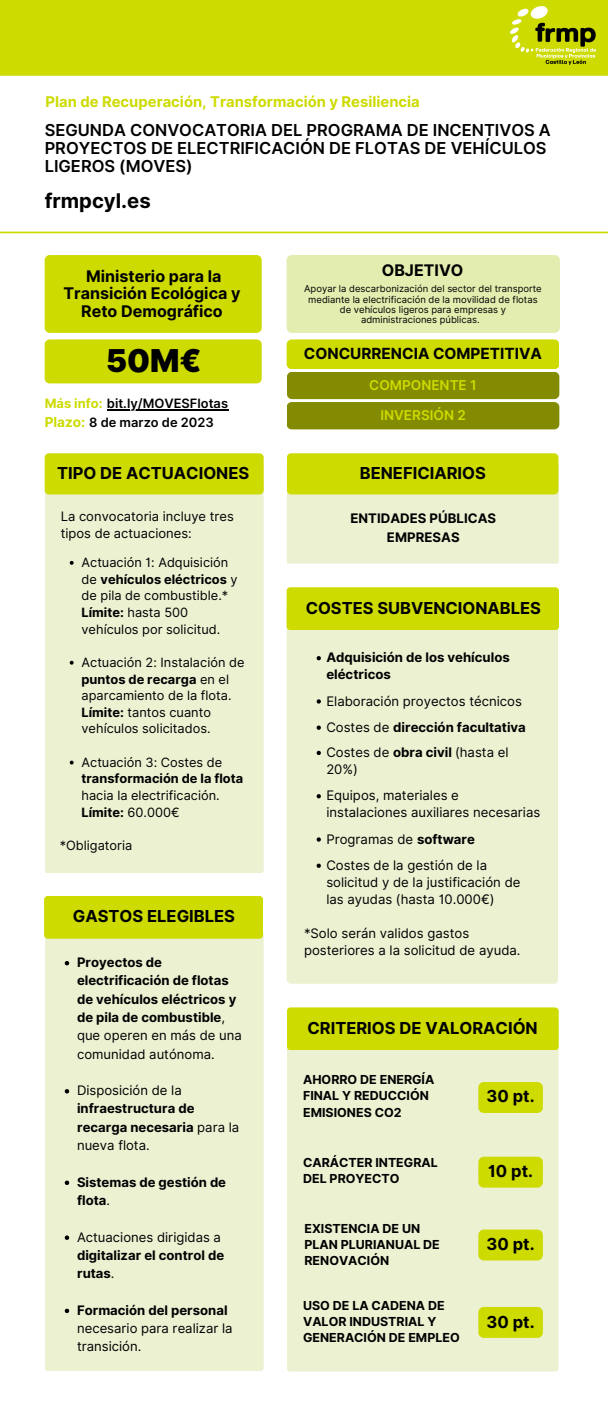
<style>
.page{position:relative;width:608px;height:1407px;background:#fff}
.page>*{position:absolute;margin:0;border:0;box-sizing:border-box;transform-origin:0 0}
.t1{font:900 31.5px "Inter";color:#000}
.t2{font:700 20.25px "Inter";color:#000}
.t3{font:700 16.58px "Inter";color:#000}
.t4{font:600 16.5px/17.9px "Inter";color:#000}
.t5{font:700 16.5px "Inter";color:#000}
.t6{font:700 16.42px "Inter";color:#000}
.t7{font:700 16.05px/17.4px "Inter";color:#000;text-align:center}
.t8{font:700 15.98px "Inter";color:#000}
.t9{font:700 15.3px "Inter";color:#000}
.t10{font:700 14.77px "Inter";color:#cddb00}
.t11{font:600 13.58px "Inter";color:#cddb00}
.t12{font:700 13.2px/19.1px "Inter";color:#000;text-align:center}
.t13{font:13.12px/26.2px "Inter";color:#000}
.t14{font:700 13.12px/18.3px "Inter";color:#000}
.t15{font:12.98px/16.9px "Inter";color:#000}
.t16{font:600 12.9px "Inter";color:#000}
.t17{font:12.83px/16.6px "Inter";color:#000}
.t18{font:700 12.83px "Inter";color:#000}
.t19{font:700 12.38px/16px "Inter";color:#000}
.t20{font:9.45px/10.1px "Inter";color:#000;text-align:center}
.s1{font-weight:700;color:#cddb00}
.s2{font-weight:700;font-size:13.65px;color:#cddb00}
.s3{font-weight:700}
.s4{font-weight:400}
</style>
<div class="page">
<div style="left:0;top:0;width:608px;height:76px;background:#cddb00"></div>
<div style="left:45px;top:255px;width:217px;height:78px;background:#cddb00;border-radius:5px"></div>
<div style="left:286px;top:255px;width:273px;height:78px;background:#e3edaf;border-radius:5px"></div>
<div style="left:286px;top:402px;width:273px;height:27px;background:#828b01;border-radius:5px"></div>
<div style="left:287px;top:464px;width:271px;height:99px;background:#ecf1d2"></div>
<div style="left:287px;top:453px;width:271px;height:41px;background:#cddb00;border-radius:4px"></div>
<div style="left:286px;top:339px;width:273px;height:30px;background:#cddb00;border-radius:5px"></div>
<div style="left:45px;top:339px;width:217px;height:44px;background:#cddb00;border-radius:5px"></div>
<div style="left:45px;top:930px;width:218px;height:440px;background:#ecf1d2;border-radius:3px"></div>
<div style="left:286px;top:604px;width:272px;height:379px;background:#ecf1d2;border-radius:5px"></div>
<div style="left:286px;top:587px;width:272px;height:43px;background:#cddb00;border-radius:4px"></div>
<div style="left:287px;top:372px;width:272px;height:27px;background:#828b01;border-radius:5px"></div>
<div style="left:44px;top:895px;width:219px;height:43px;background:#cddb00;border-radius:4px"></div>
<hr style="left:107px;top:409px;width:121px;height:1px;background:#000">
<svg style="left:65px;top:961px;width:4px;height:4px"></svg>
<svg style="left:65px;top:1089px;width:4px;height:4px"></svg>
<svg style="left:65px;top:1180px;width:4px;height:4px"></svg>
<svg style="left:65px;top:1235px;width:4px;height:4px"></svg>
<svg style="left:65px;top:1308px;width:4px;height:4px"></svg>
<svg style="left:316px;top:656px;width:5px;height:4px"></svg>
<svg style="left:316px;top:699px;width:5px;height:4px"></svg>
<svg style="left:316px;top:725px;width:5px;height:4px"></svg>
<svg style="left:316px;top:750px;width:5px;height:5px"></svg>
<svg style="left:316px;top:794px;width:5px;height:4px"></svg>
<svg style="left:316px;top:837px;width:5px;height:4px"></svg>
<svg style="left:316px;top:863px;width:5px;height:4px"></svg>
<div style="left:45px;top:479px;width:218px;height:394px;background:#ecf1d2;border-radius:3px"></div>
<div style="left:287px;top:1018px;width:271px;height:353px;background:#ecf1d2;border-radius:3px"></div>
<div style="left:478px;top:1081px;width:64px;height:31px;background:#cddb00;border-radius:6px"></div>
<div style="left:478px;top:1156px;width:64px;height:31px;background:#cddb00;border-radius:6px"></div>
<div style="left:478px;top:1229px;width:64px;height:31px;background:#cddb00;border-radius:6px"></div>
<div style="left:478px;top:1306px;width:64px;height:31px;background:#cddb00;border-radius:6px"></div>
<div style="left:45px;top:453px;width:218px;height:41px;background:#cddb00;border-radius:4px"></div>
<div style="left:287px;top:1007px;width:271px;height:42px;background:#cddb00;border-radius:4px"></div>
<svg style="left:70px;top:561px;width:4px;height:3px"></svg>
<svg style="left:70px;top:660px;width:4px;height:4px"></svg>
<svg style="left:70px;top:760px;width:4px;height:4px"></svg>
<hr style="left:0;top:231px;width:608px;height:2px;background:#cddb00">
<img style="left:510px;top:7px;width:85px;height:58px">
<p class="t10" style="left:46px;top:93px;width:375px">Plan de Recuperación, Transformación y Resiliencia</p>
<p class="t4" style="left:45px;top:121px;width:507px">SEGUNDA CONVOCATORIA DEL PROGRAMA DE INCENTIVOS A<br>PROYECTOS DE ELECTRIFICACIÓN DE FLOTAS DE VEHÍCULOS<br>LIGEROS (MOVES)</p>
<h2 class="t2" style="left:45px;top:189px;width:107px">frmpcyl.es</h2>
<p class="t7" style="left:64px;top:267px;width:178px">Ministerio para la<br>Transición Ecológica y<br>Reto Demográfico</p>
<p class="t8" style="left:382px;top:261px;width:83px">OBJETIVO</p>
<p class="t20" style="left:304px;top:284px;width:239px">Apoyar la descarbonización del sector del transporte mediante la electrificación de la movilidad de flotas de vehículos ligeros para empresas y administraciones públicas.</p>
<h1 class="t1" style="left:106px;top:342px;width:97px">50M€</h1>
<p class="t16" style="left:45px;top:395px;width:185px"><span class="s1">Más info:</span> bit.ly/MOVESFlotas</p>
<p class="t16" style="left:45px;top:414px;width:171px"><span class="s2">Plazo:</span> 8 de marzo de 2023</p>
<p class="t5" style="left:57px;top:463px;width:194px">TIPO DE ACTUACIONES</p>
<p class="t15" style="left:61px;top:507px;width:174px">La convocatoria incluye tres tipos de actuaciones:</p>
<p class="t17" style="left:81px;top:554px;width:158px">Actuación 1: Adquisición de <span class="s3">vehículos eléctricos</span> y de pila de combustible.*<br><span class="s3">Límite:</span> hasta 500 vehículos por solicitud.</p>
<p class="t17" style="left:81px;top:654px;width:164px">Actuación 2: Instalación de <span class="s3">puntos de recarga</span> en el aparcamiento de la flota.<br><span class="s3">Límite:</span> tantos cuanto vehículos solicitados.</p>
<p class="t17" style="left:81px;top:753px;width:142px">Actuación 3: Costes de</p>
<p class="t18" style="left:81px;top:771px;width:163px">transformación de la flota</p>
<p class="t17" style="left:81px;top:787px;width:140px">hacia la electrificación.<br><span class="s3">Límite:</span> 60.000€</p>
<p class="t17" style="left:60px;top:837px;width:74px">*Obligatoria</p>
<p class="t5" style="left:73px;top:906px;width:164px">GASTOS ELEGIBLES</p>
<p class="t14" style="left:77px;top:953px;width:166px">Proyectos de electrificación de flotas de vehículos eléctricos y de pila de combustible<span class="s4">, que operen en más de una comunidad autónoma.</span></p>
<p class="t13" style="left:77px;top:1077px;width:106px">Disposición de la</p>
<p class="t14" style="left:77px;top:1099px;width:164px">infraestructura de recarga necesaria <span class="s4">para la nueva flota.</span></p>
<p class="t14" style="left:77px;top:1172px;width:150px">Sistemas de gestión de flota<span class="s4">.</span></p>
<p class="t13" style="left:77px;top:1223px;width:145px">Actuaciones dirigidas a</p>
<p class="t14" style="left:77px;top:1245px;width:149px">digitalizar el control de rutas<span class="s4">.</span></p>
<p class="t14" style="left:77px;top:1300px;width:152px">Formación del personal</p>
<p class="t13" style="left:77px;top:1318px;width:157px;line-height:18.3px">necesario para realizar la transición.</p>
<p class="t9" style="left:304px;top:344px;width:239px">CONCURRENCIA COMPETITIVA</p>
<p class="t11" style="left:369px;top:376px;width:109px">COMPONENTE 1</p>
<p class="t11" style="left:380px;top:407px;width:87px">INVERSIÓN 2</p>
<p class="t5" style="left:359px;top:462px;width:128px">BENEFICIARIOS</p>
<p class="t12" style="left:350px;top:508px;width:147px">ENTIDADES PÚBLICAS<br>EMPRESAS</p>
<p class="t6" style="left:305px;top:597px;width:237px">COSTES SUBVENCIONABLES</p>
<p class="t14" style="left:326px;top:649px;width:185px;line-height:17.1px">Adquisición de los vehículos eléctricos</p>
<p class="t13" style="left:326px;top:688px;width:201px;line-height:25.7px">Elaboración proyectos técnicos<br>Costes de <span class="s3">dirección facultativa<br></span>Costes de <span class="s3">obra civil</span> (hasta el</p>
<p class="t13" style="left:326px;top:756px;width:134px">20%)<br>Equipos, materiales e</p>
<p class="t13" style="left:326px;top:799px;width:215px">instalaciones auxiliares necesarias<br>Programas de <span class="s3">software<br></span>Costes de la gestión de la</p>
<p class="t13" style="left:326px;top:873px;width:195px;line-height:17.1px">solicitud y de la justificación de las ayudas (hasta 10.000€)</p>
<p class="t13" style="left:304px;top:924px;width:218px;line-height:17.1px">*Solo serán validos gastos posteriores a la solicitud de ayuda.</p>
<p class="t5" style="left:307px;top:1017px;width:232px">CRITERIOS DE VALORACIÓN</p>
<p class="t19" style="left:303px;top:1071px;width:133px">AHORRO DE ENERGÍA<br>FINAL Y REDUCCIÓN<br>EMISIONES CO2</p>
<p class="t19" style="left:303px;top:1154px;width:136px">CARÁCTER INTEGRAL<br>DEL PROYECTO</p>
<p class="t19" style="left:304px;top:1220px;width:137px">EXISTENCIA DE UN<br>PLAN PLURIANUAL DE<br>RENOVACIÓN</p>
<p class="t19" style="left:303px;top:1297px;width:158px">USO DE LA CADENA DE<br>VALOR INDUSTRIAL Y<br>GENERACIÓN DE EMPLEO</p>
<p class="t3" style="left:486px;top:1086px;width:49px">30 pt.</p>
<p class="t3" style="left:488px;top:1161px;width:46px">10 pt.</p>
<p class="t3" style="left:486px;top:1234px;width:49px">30 pt.</p>
<p class="t3" style="left:486px;top:1311px;width:49px">30 pt.</p>
</div>
